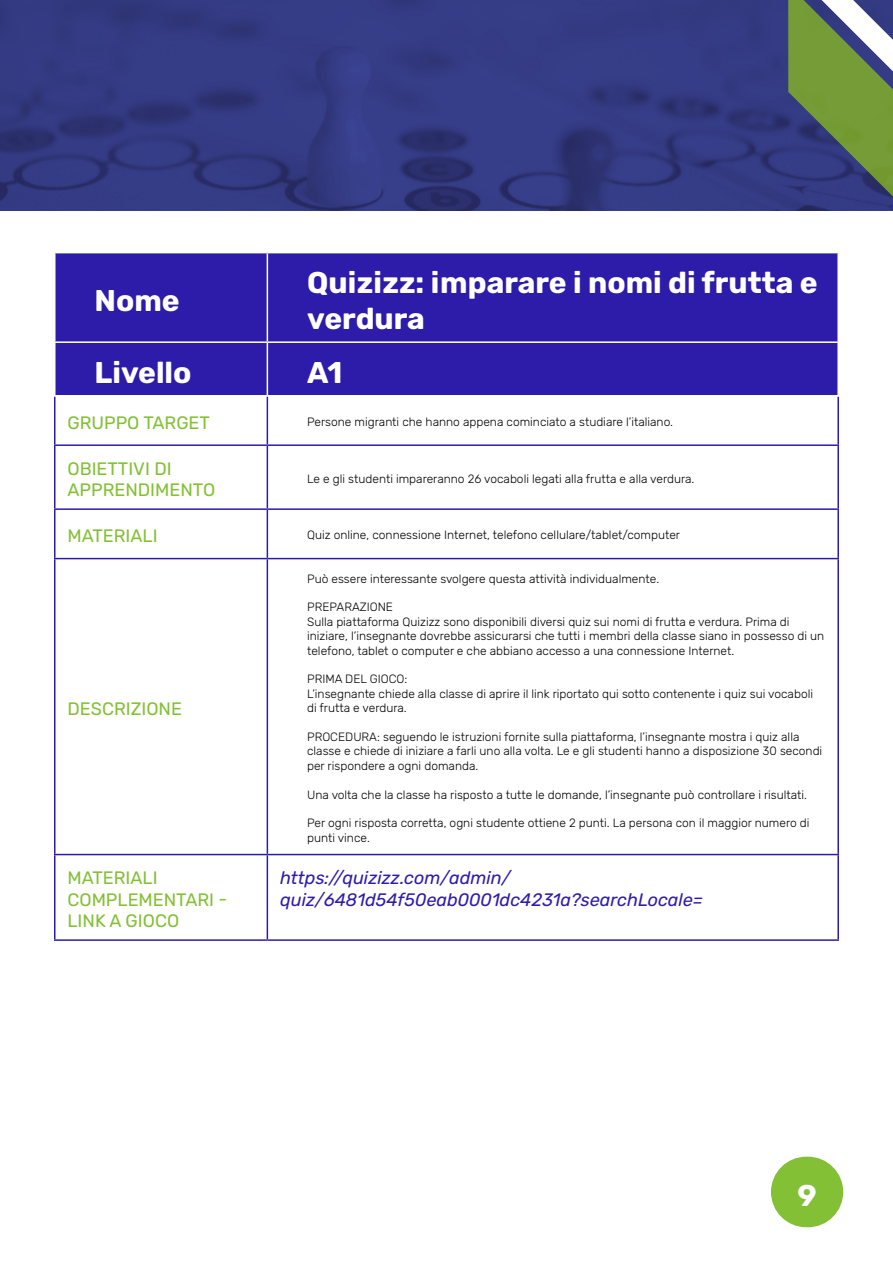
<style>
.page{position:relative;width:893px;height:1263px;background:#fff}
.page>*{position:absolute;margin:0;border:0;box-sizing:border-box;transform-origin:0 0}
.t1{font:700 30px/36px "Rubik";color:#fff}
.t2{font:18px/21.6px "Rubik";color:#83c035}
.t3{font:italic 18px/21.6px "Rubik";color:#2d1ca9}
.t4{font:300 12px/14.4px "Rubik";color:#000}
</style>
<div class="page">
<div style="left:771px;top:1157px;width:72px;height:70px;background:#83c035;border-radius:35px"></div>
<img style="left:0;top:0;width:788px;height:210px">
<svg style="left:788px;top:0;width:105px;height:211px;background:#627864"></svg>
<div style="left:56px;top:253px;width:781px;height:142px;background:#2d1ca9"></div>
<hr style="left:54px;top:341px;width:213px;height:2px;background:#fff">
<hr style="left:267px;top:341px;width:572px;height:2px;background:#fff">
<hr style="left:54px;top:444px;width:213px;height:2px;background:#2d1ca9">
<hr style="left:267px;top:444px;width:572px;height:2px;background:#2d1ca9">
<hr style="left:54px;top:508px;width:213px;height:2px;background:#2d1ca9">
<hr style="left:267px;top:508px;width:572px;height:2px;background:#2d1ca9">
<hr style="left:54px;top:558px;width:213px;height:1px;background:#2d1ca9">
<hr style="left:267px;top:558px;width:572px;height:1px;background:#2d1ca9">
<hr style="left:837px;top:396px;width:2px;height:48px;background:#2d1ca9">
<hr style="left:837px;top:446px;width:2px;height:62px;background:#2d1ca9">
<hr style="left:837px;top:510px;width:2px;height:48px;background:#2d1ca9">
<hr style="left:837px;top:559px;width:2px;height:295px;background:#2d1ca9">
<hr style="left:267px;top:253px;width:1px;height:88px;background:#fff">
<hr style="left:267px;top:343px;width:1px;height:52px;background:#fff">
<hr style="left:54px;top:396px;width:2px;height:48px;background:#2d1ca9">
<hr style="left:267px;top:396px;width:1px;height:48px;background:#2d1ca9">
<hr style="left:54px;top:446px;width:2px;height:62px;background:#2d1ca9">
<hr style="left:267px;top:446px;width:1px;height:62px;background:#2d1ca9">
<hr style="left:54px;top:510px;width:2px;height:48px;background:#2d1ca9">
<hr style="left:267px;top:510px;width:1px;height:48px;background:#2d1ca9">
<hr style="left:54px;top:559px;width:2px;height:295px;background:#2d1ca9">
<hr style="left:267px;top:559px;width:1px;height:295px;background:#2d1ca9">
<hr style="left:267px;top:854px;width:572px;height:1px;background:#2d1ca9">
<hr style="left:837px;top:855px;width:2px;height:84px;background:#2d1ca9">
<hr style="left:267px;top:939px;width:572px;height:2px;background:#2d1ca9">
<hr style="left:54px;top:854px;width:213px;height:1px;background:#2d1ca9">
<hr style="left:54px;top:855px;width:2px;height:84px;background:#2d1ca9">
<hr style="left:267px;top:855px;width:1px;height:84px;background:#2d1ca9">
<hr style="left:54px;top:939px;width:213px;height:2px;background:#2d1ca9">
<h1 class="t1" style="left:95px;top:284px;width:87px">Nome</h1>
<h1 class="t1" style="left:307px;top:266px;width:512px">Quizizz: imparare i nomi di frutta e verdura</h1>
<h1 class="t1" style="left:95px;top:355px;width:99px">Livello</h1>
<h1 class="t1" style="left:307px;top:355px;width:37px">A1</h1>
<h2 class="t2" style="left:68px;top:412px;width:144px">GRUPPO TARGET</h2>
<p class="t4" style="left:307px;top:415px;width:367px">Persone migranti che hanno appena cominciato a studiare l’italiano.</p>
<h2 class="t2" style="left:68px;top:458px;width:149px">OBIETTIVI DI<br>APPRENDIMENTO</h2>
<p class="t4" style="left:307px;top:472px;width:389px">Le e gli studenti impareranno 26 vocaboli legati alla frutta e alla verdura.</p>
<h2 class="t2" style="left:68px;top:526px;width:92px">MATERIALI</h2>
<p class="t4" style="left:307px;top:528px;width:374px">Quiz online, connessione Internet, telefono cellulare/tablet/computer</p>
<h2 class="t2" style="left:68px;top:698px;width:116px">DESCRIZIONE</h2>
<p class="t4" style="left:307px;top:571px;width:354px">Può essere interessante svolgere questa attività individualmente.</p>
<p class="t4" style="left:307px;top:600px;width:519px">PREPARAZIONE<br>Sulla piattaforma Quizizz sono disponibili diversi quiz sui nomi di frutta e verdura. Prima di iniziare, l’insegnante dovrebbe assicurarsi che tutti i membri della classe siano in possesso di un telefono, tablet o computer e che abbiano accesso a una connessione Internet.</p>
<p class="t4" style="left:307px;top:672px;width:507px">PRIMA DEL GIOCO:<br>L’insegnante chiede alla classe di aprire il link riportato qui sotto contenente i quiz sui vocaboli di frutta e verdura.</p>
<p class="t4" style="left:307px;top:730px;width:517px">PROCEDURA: seguendo le istruzioni fornite sulla piattaforma, l’insegnante mostra i quiz alla classe e chiede di iniziare a farli uno alla volta. Le e gli studenti hanno a disposizione 30 secondi per rispondere a ogni domanda.</p>
<p class="t4" style="left:307px;top:787px;width:501px">Una volta che la classe ha risposto a tutte le domande, l’insegnante può controllare i risultati.</p>
<p class="t4" style="left:307px;top:816px;width:504px">Per ogni risposta corretta, ogni studente ottiene 2 punti. La persona con il maggior numero di punti vince.</p>
<h2 class="t2" style="left:68px;top:867px;width:161px">MATERIALI<br>COMPLEMENTARI -<br>LINK A GIOCO</h2>
<h2 class="t3" style="left:280px;top:868px;width:425px">https://quizizz.com/admin/ quiz/6481d54f50eab0001dc4231a?searchLocale=</h2>
<h1 class="t1" style="left:797px;top:1178px;width:21px">9</h1>
</div>
